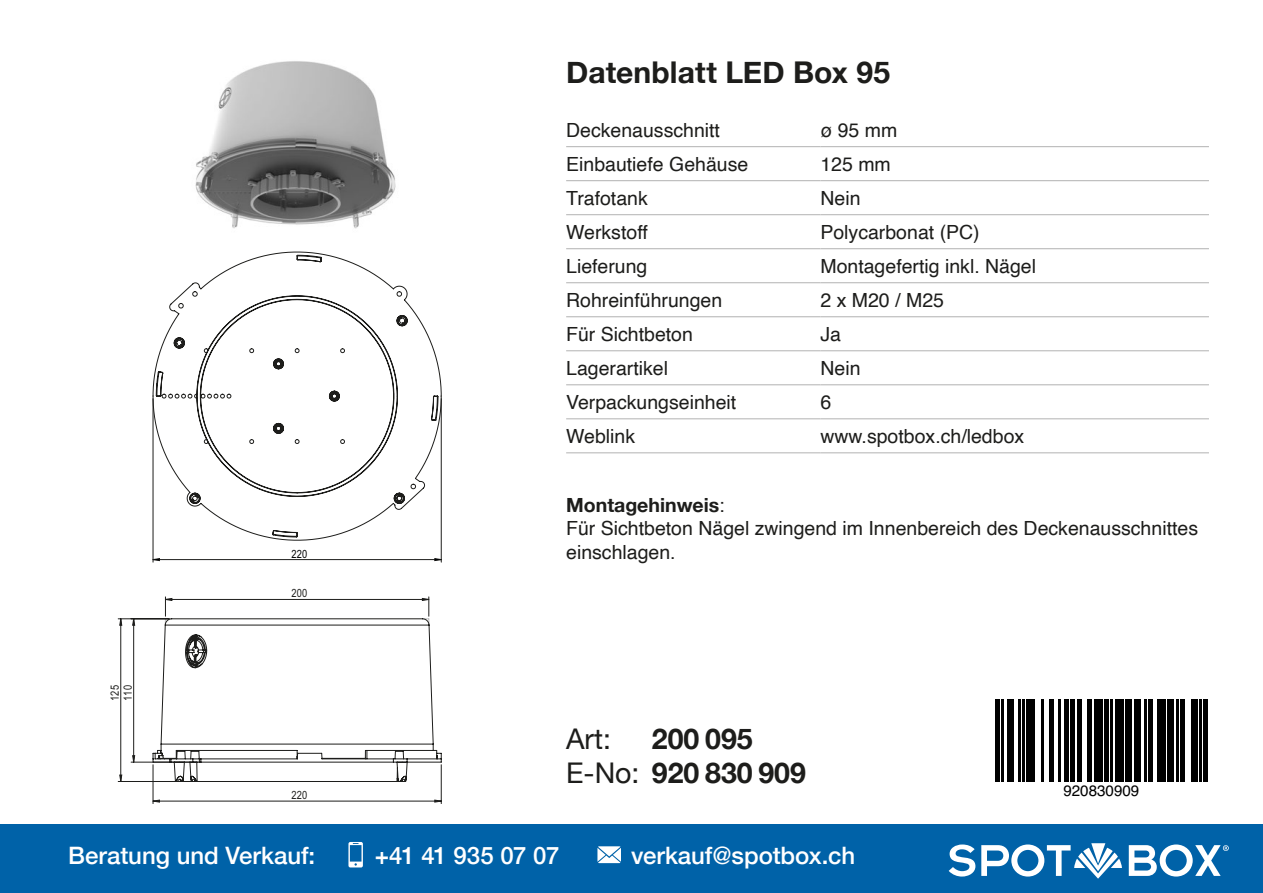
<style>
.page{position:relative;width:1263px;height:893px;background:#fff}
.page>*{position:absolute;margin:0;border:0;box-sizing:border-box;transform-origin:0 0}
.t1{font:700 30px "Helvetica Neue";letter-spacing:.005em;color:#1d1d1b}
.t2{font:28.5px/34.2px "Helvetica Neue";color:#1d1d1b}
.t3{font:700 28.5px "Helvetica Neue";color:#1d1d1b}
.t4{font:500 24px "Helvetica Neue";color:#fff}
.t5{font:500 24px "Helvetica Neue";letter-spacing:-.02em;color:#fff}
.t6{font:19.5px/23.4px "Helvetica";color:#1d1d1b}
.t7{font:700 19.5px "Helvetica Neue";color:#1d1d1b}
.t8{font:15.15px "Helvetica";color:#000}
.t9{font:11.4px "Arial Narrow";color:#1d1d1b}
.t10{font:11.4px "Arial Narrow";color:#020304}
.s1{font-family:"Helvetica";font-weight:400}
.s2{font-weight:700}
</style>
<div class="page">
<hr style="left:566px;top:146px;width:254px;height:1px;background:#b2b2b2">
<hr style="left:820px;top:146px;width:389px;height:1px;background:#b2b2b2">
<hr style="left:566px;top:180px;width:254px;height:1px;background:#b2b2b2">
<hr style="left:820px;top:180px;width:389px;height:1px;background:#b2b2b2">
<hr style="left:566px;top:214px;width:254px;height:1px;background:#b2b2b2">
<hr style="left:820px;top:214px;width:389px;height:1px;background:#b2b2b2">
<hr style="left:566px;top:248px;width:254px;height:1px;background:#b2b2b2">
<hr style="left:820px;top:248px;width:389px;height:1px;background:#b2b2b2">
<hr style="left:566px;top:282px;width:254px;height:1px;background:#b2b2b2">
<hr style="left:820px;top:282px;width:389px;height:1px;background:#b2b2b2">
<hr style="left:566px;top:316px;width:254px;height:1px;background:#b2b2b2">
<hr style="left:820px;top:316px;width:389px;height:1px;background:#b2b2b2">
<hr style="left:566px;top:350px;width:254px;height:1px;background:#b2b2b2">
<hr style="left:820px;top:350px;width:389px;height:1px;background:#b2b2b2">
<hr style="left:566px;top:384px;width:254px;height:1px;background:#b2b2b2">
<hr style="left:820px;top:384px;width:389px;height:1px;background:#b2b2b2">
<hr style="left:566px;top:418px;width:254px;height:1px;background:#b2b2b2">
<hr style="left:820px;top:418px;width:389px;height:1px;background:#b2b2b2">
<hr style="left:566px;top:452px;width:254px;height:1px;background:#b2b2b2">
<hr style="left:820px;top:452px;width:389px;height:1px;background:#b2b2b2">
<hr style="left:153px;top:765px;width:1px;height:39px;background:#1d1d1b">
<hr style="left:441px;top:765px;width:1px;height:39px;background:#1d1d1b">
<hr style="left:131px;top:762px;width:67px;height:1px;background:#1d1d1b">
<hr style="left:118px;top:619px;width:51px;height:1px;background:#1d1d1b">
<hr style="left:118px;top:781px;width:77px;height:1px;background:#1d1d1b">
<svg style="left:154px;top:800px;width:287px;height:2px"></svg>
<svg style="left:133px;top:619px;width:2px;height:143px"></svg>
<svg style="left:120px;top:619px;width:2px;height:162px"></svg>
<svg style="left:152px;top:252px;width:290px;height:530px"></svg>
<img style="left:195px;top:61px;width:201px;height:168px">
<div style="left:0;top:825px;width:1263px;height:68px;background:#0062a8"></div>
<svg style="left:348px;top:842px;width:15px;height:25px"></svg>
<svg style="left:597px;top:846px;width:24px;height:17px"></svg>
<svg style="left:949px;top:844px;width:26px;height:32px"></svg>
<svg style="left:981px;top:843px;width:141px;height:36px"></svg>
<svg style="left:1129px;top:844px;width:100px;height:32px"></svg>
<svg style="left:999px;top:699px;width:203px;height:83px"></svg>
<hr style="left:995px;top:699px;width:4px;height:83px;background:#000">
<hr style="left:1001px;top:699px;width:2px;height:83px;background:#000">
<div style="left:1008px;top:699px;width:6px;height:83px;background:#000"></div>
<hr style="left:1018px;top:699px;width:2px;height:83px;background:#000">
<hr style="left:1022px;top:699px;width:2px;height:83px;background:#000">
<div style="left:1027px;top:699px;width:8px;height:83px;background:#000"></div>
<hr style="left:1041px;top:699px;width:2px;height:83px;background:#000">
<hr style="left:1050px;top:699px;width:4px;height:83px;background:#000">
<hr style="left:1058px;top:699px;width:2px;height:83px;background:#000">
<div style="left:1064px;top:699px;width:5px;height:83px;background:#000"></div>
<hr style="left:1071px;top:699px;width:4px;height:83px;background:#000">
<hr style="left:1077px;top:699px;width:4px;height:83px;background:#000">
<hr style="left:1088px;top:699px;width:4px;height:83px;background:#000">
<div style="left:1094px;top:699px;width:8px;height:83px;background:#000"></div>
<div style="left:1104px;top:699px;width:5px;height:83px;background:#000"></div>
<hr style="left:1111px;top:699px;width:2px;height:83px;background:#000">
<div style="left:1115px;top:699px;width:8px;height:83px;background:#000"></div>
<div style="left:1125px;top:699px;width:7px;height:83px;background:#000"></div>
<div style="left:1134px;top:699px;width:6px;height:83px;background:#000"></div>
<hr style="left:1144px;top:699px;width:3px;height:83px;background:#000">
<hr style="left:1149px;top:699px;width:4px;height:83px;background:#000">
<div style="left:1157px;top:699px;width:8px;height:83px;background:#000"></div>
<div style="left:1168px;top:699px;width:6px;height:83px;background:#000"></div>
<hr style="left:1176px;top:699px;width:2px;height:83px;background:#000">
<hr style="left:1180px;top:699px;width:4px;height:83px;background:#000">
<div style="left:1191px;top:699px;width:6px;height:83px;background:#000"></div>
<hr style="left:1199px;top:699px;width:2px;height:83px;background:#000">
<div style="left:1203px;top:699px;width:5px;height:83px;background:#000"></div>
<p class="t9" style="left:106px;top:701px;width:17px;rotate:-90deg">125</p>
<p class="t9" style="left:119px;top:701px;width:17px;rotate:-90deg">110</p>
<p class="t10" style="left:292px;top:545px;width:17px">220</p>
<p class="t9" style="left:292px;top:585px;width:17px">200</p>
<p class="t9" style="left:292px;top:787px;width:17px">220</p>
<h1 class="t1" style="left:566px;top:49px;width:325px">Datenblatt LED Box 95</h1>
<p class="t6" style="left:566px;top:119px;width:155px">Deckenausschnitt</p>
<p class="t6" style="left:820px;top:119px;width:78px">ø 95 mm</p>
<p class="t6" style="left:566px;top:153px;width:184px">Einbautiefe Gehäuse</p>
<p class="t6" style="left:820px;top:153px;width:72px">125 mm</p>
<p class="t6" style="left:566px;top:187px;width:83px">Trafotank</p>
<p class="t6" style="left:820px;top:187px;width:42px">Nein</p>
<p class="t6" style="left:566px;top:221px;width:83px">Werkstoff</p>
<p class="t6" style="left:820px;top:221px;width:161px">Polycarbonat (PC)</p>
<p class="t6" style="left:566px;top:255px;width:83px">Lieferung</p>
<p class="t6" style="left:820px;top:255px;width:217px">Montagefertig inkl. Nägel</p>
<p class="t6" style="left:566px;top:289px;width:158px">Rohreinführungen</p>
<p class="t6" style="left:820px;top:289px;width:125px">2 x M20 / M25</p>
<p class="t6" style="left:566px;top:323px;width:128px">Für Sichtbeton</p>
<p class="t6" style="left:820px;top:323px;width:22px">Ja</p>
<p class="t6" style="left:566px;top:357px;width:103px">Lagerartikel</p>
<p class="t6" style="left:820px;top:357px;width:42px">Nein</p>
<p class="t6" style="left:566px;top:391px;width:172px">Verpackungseinheit</p>
<p class="t6" style="left:820px;top:391px;width:12px">6</p>
<p class="t6" style="left:566px;top:425px;width:70px">Weblink</p>
<p class="t6" style="left:820px;top:425px;width:205px">www.spotbox.ch/ledbox</p>
<p class="t7" style="left:566px;top:490px;width:160px">Montagehinweis<span class="s1">:</span></p>
<p class="t6" style="left:566px;top:517px;width:633px">Für Sichtbeton Nägel zwingend im Innenbereich des Deckenausschnittes einschlagen.</p>
<h2 class="t2" style="left:566px;top:724px;width:241px">Art:<br>E-No: <span class="s2">920 830 909</span></h2>
<h2 class="t3" style="left:652px;top:717px;width:102px">200 095</h2>
<p class="t8" style="left:1063px;top:779px;width:78px">920830909</p>
<p class="t4" style="left:68px;top:836px;width:249px">Beratung und Verkauf:</p>
<p class="t5" style="left:375px;top:836px;width:186px">+41 41 935 07 07</p>
<p class="t4" style="left:631px;top:836px;width:226px">verkauf@spotbox.ch</p>
</div>
